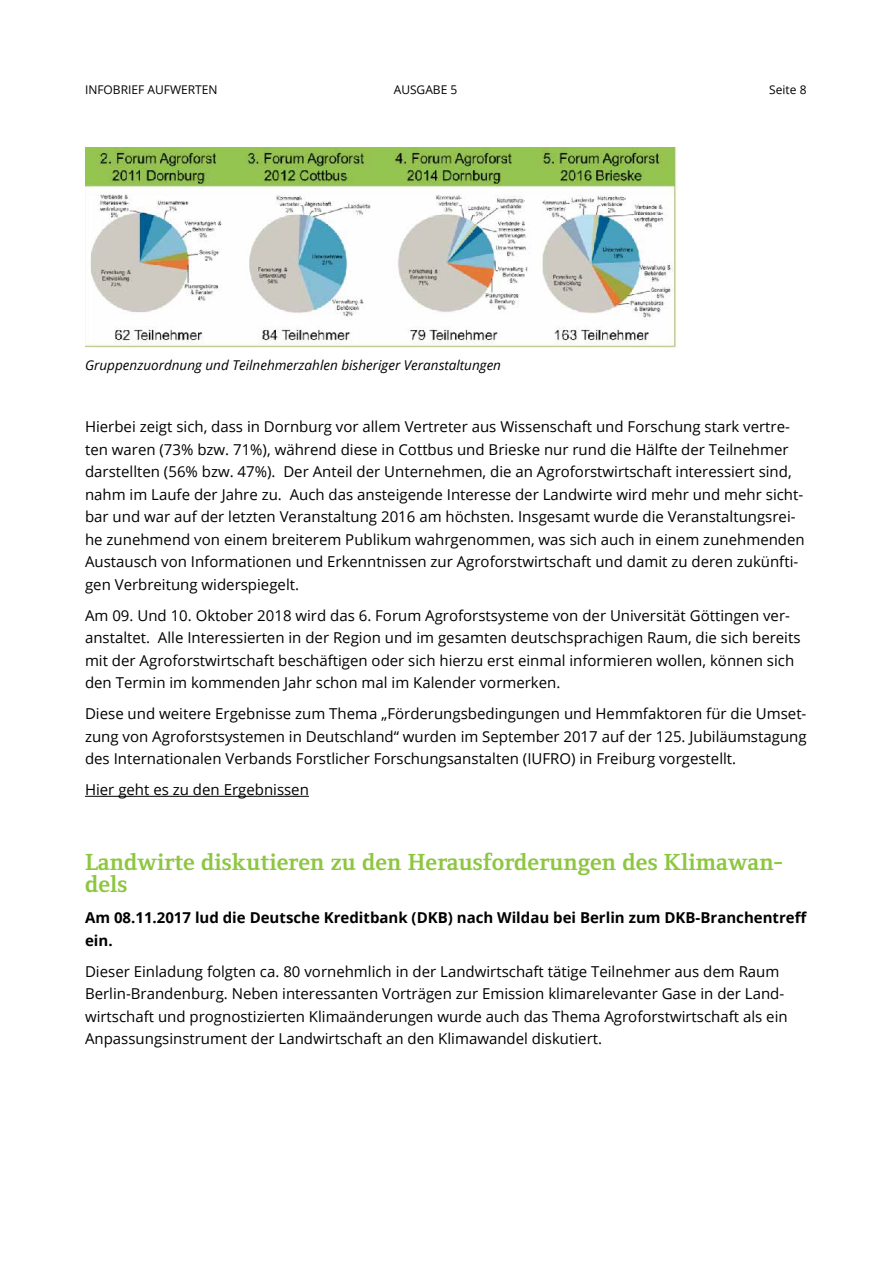
<style>
.page{position:relative;width:893px;height:1263px;background:#fff}
.page>*{position:absolute;margin:0;border:0;box-sizing:border-box;transform-origin:0 0}
.t1{font:700 24px/22.5px "Foundry Form Serif";color:#8dc640}
.t2{font:15px/22.5px "Open Sans";color:#000}
.t3{font:700 15px/22.5px "Open Sans";color:#000}
.t4{font:italic 13.5px "Open Sans";color:#000}
.t5{font:12px "Open Sans";color:#000}
</style>
<div class="page">
<hr style="left:85px;top:796px;width:224px;height:1px;background:#000">
<img style="left:85px;top:148px;width:592px;height:199px">
<p class="t5" style="left:85px;top:82px;width:134px">INFOBRIEF AUFWERTEN</p>
<p class="t5" style="left:394px;top:82px;width:65px">AUSGABE 5</p>
<p class="t5" style="left:769px;top:82px;width:39px">Seite 8</p>
<p class="t4" style="left:85px;top:356px;width:418px">Gruppenzuordnung und Teilnehmerzahlen bisheriger Veranstaltungen</p>
<p class="t2" style="left:85px;top:415px;width:721px">Hierbei zeigt sich, dass in Dornburg vor allem Vertreter aus Wissenschaft und Forschung stark vertre&shy;ten waren (73% bzw. 71%), während diese in Cottbus und Brieske nur rund die Hälfte der Teilnehmer darstellten (56% bzw. 47%). Der Anteil der Unternehmen, die an Agroforstwirtschaft interessiert sind, nahm im Laufe der Jahre zu. Auch das ansteigende Interesse der Landwirte wird mehr und mehr sicht&shy;bar und war auf der letzten Veranstaltung 2016 am höchsten. Insgesamt wurde die Veranstaltungsrei&shy;he zunehmend von einem breiterem Publikum wahrgenommen, was sich auch in einem zunehmenden Austausch von Informationen und Erkenntnissen zur Agroforstwirtschaft und damit zu deren zukünfti&shy;gen Verbreitung widerspiegelt.</p>
<p class="t2" style="left:85px;top:603px;width:717px">Am 09. Und 10. Oktober 2018 wird das 6. Forum Agroforstsysteme von der Universität Göttingen ver&shy;anstaltet. Alle Interessierten in der Region und im gesamten deutschsprachigen Raum, die sich bereits mit der Agroforstwirtschaft beschäftigen oder sich hierzu erst einmal informieren wollen, können sich den Termin im kommenden Jahr schon mal im Kalender vormerken.</p>
<p class="t2" style="left:85px;top:702px;width:723px;text-align:justify">Diese und weitere Ergebnisse zum Thema „Förderungsbedingungen und Hemmfaktoren für die Umset&shy;zung von Agroforstsystemen in Deutschland“ wurden im September 2017 auf der 125. Jubiläumstagung des Internationalen Verbands Forstlicher Forschungsanstalten (IUFRO) in Freiburg vorgestellt.</p>
<p class="t2" style="left:85px;top:778px;width:225px">Hier geht es zu den Ergebnissen</p>
<h1 class="t1" style="left:85px;top:850px;width:700px">Landwirte diskutieren zu den Herausforderungen des Klimawan&shy;dels</h1>
<p class="t3" style="left:85px;top:906px;width:723px">Am 08.11.2017 lud die Deutsche Kreditbank (DKB) nach Wildau bei Berlin zum DKB-Branchentreff ein.</p>
<p class="t2" style="left:85px;top:960px;width:704px">Dieser Einladung folgten ca. 80 vornehmlich in der Landwirtschaft tätige Teilnehmer aus dem Raum Berlin-Brandenburg. Neben interessanten Vorträgen zur Emission klimarelevanter Gase in der Land&shy;wirtschaft und prognostizierten Klimaänderungen wurde auch das Thema Agroforstwirtschaft als ein Anpassungsinstrument der Landwirtschaft an den Klimawandel diskutiert.</p>
</div>
